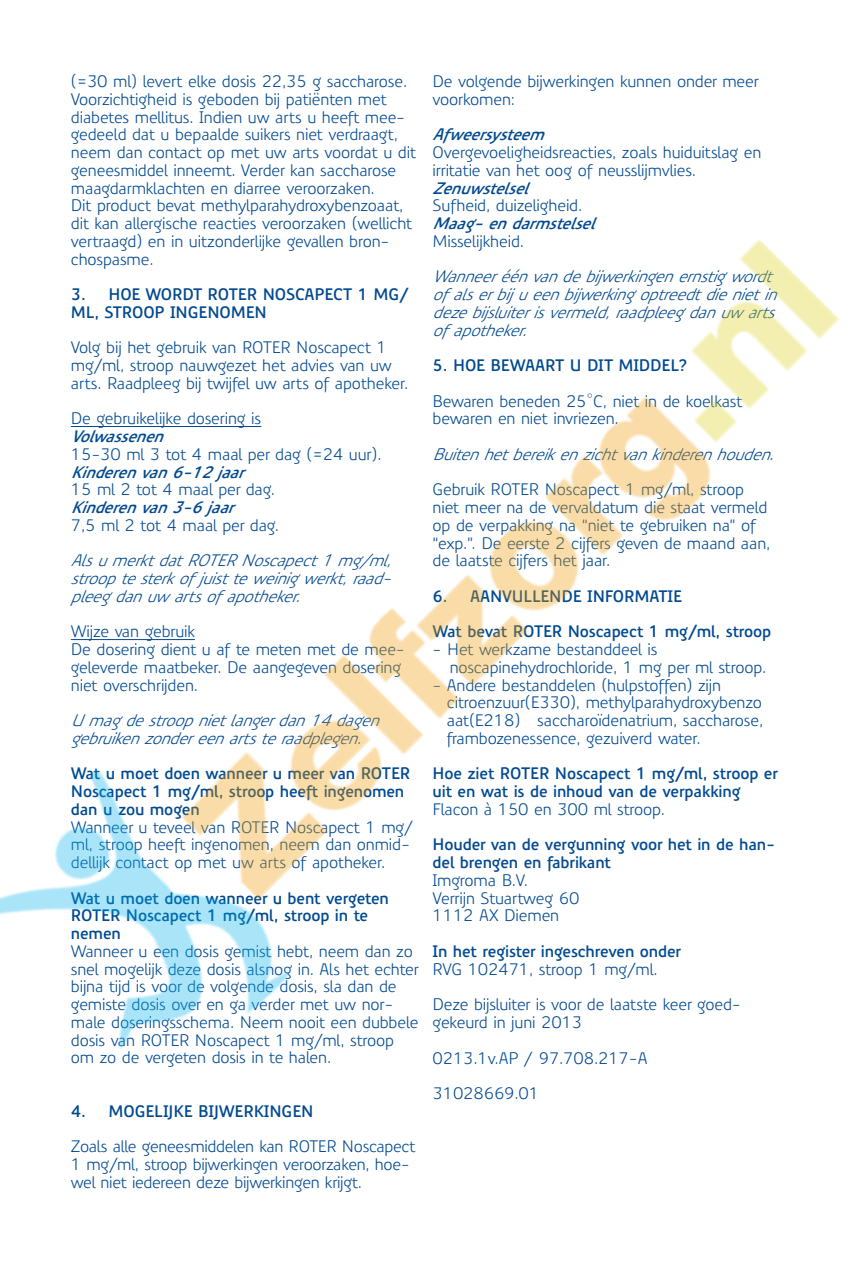
<style>
.page{position:relative;width:851px;height:1276px;background:#fff}
.page>*{position:absolute;margin:0;border:0;box-sizing:border-box;transform-origin:0 0}
.t1{font:16.25px/17.8px "Precious Sans Book+T42";letter-spacing:-.01em;color:#014990}
.t2{font:16.25px/17.8px "Precious Sans Demi Bold+T42";letter-spacing:-.01em;color:#014990}
.t3{font:italic 16.25px/17.8px "Precious Sans Book+T42";letter-spacing:-.01em;color:#014990}
.t4{font:italic 16.25px "Precious Sans Demi Bold+T42";letter-spacing:-.01em;color:#014990}
</style>
<div class="page">
<img style="left:0;top:239px;width:839px;height:810px">
<p class="t1" style="left:71px;top:74px;width:346px">(=30 ml) levert elke dosis 22,35 g saccharose.<br>Voorzichtigheid is geboden bij patiënten met diabetes mellitus. Indien uw arts u heeft mee&shy;gedeeld dat u bepaalde suikers niet verdraagt, neem dan contact op met uw arts voordat u dit geneesmiddel inneemt. Verder kan saccharose maagdarmklachten en diarree veroorzaken.<br>Dit product bevat methylparahydroxybenzoaat, dit kan allergische reacties veroorzaken (wellicht vertraagd) en in uitzonderlijke gevallen bron&shy;chospasme.</p>
<p class="t2" style="left:71px;top:287px;width:340px">3. HOE WORDT ROTER NOSCAPECT 1 MG/<br>ML, STROOP INGENOMEN</p>
<p class="t1" style="left:71px;top:340px;width:339px">Volg bij het gebruik van ROTER Noscapect 1 mg/ml, stroop nauwgezet het advies van uw arts. Raadpleeg bij twijfel uw arts of apotheker.</p>
<p class="t1" style="left:71px;top:411px;width:192px">De gebruikelijke dosering is</p>
<p class="t4" style="left:71px;top:430px;width:100px">Volwassenen</p>
<p class="t1" style="left:71px;top:447px;width:312px">15-30 ml 3 tot 4 maal per dag (=24 uur).</p>
<p class="t4" style="left:71px;top:466px;width:180px">Kinderenvan6-12jaar</p>
<p class="t1" style="left:71px;top:482px;width:205px">15 ml 2 tot 4 maal per dag.</p>
<p class="t4" style="left:71px;top:501px;width:170px">Kinderenvan3-6jaar</p>
<p class="t1" style="left:71px;top:518px;width:210px">7,5 ml 2 tot 4 maal per dag.</p>
<p class="t3" style="left:71px;top:553px;width:327px;text-align:justify">AlsumerktdatROTERNoscapect1mg/ml, strooptesterkof juistteweinigwerkt,raad&shy;pleegdanuw artsof apotheker.</p>
<p class="t1" style="left:71px;top:624px;width:335px">Wijze van gebruik<br>De dosering dient u af te meten met de mee&shy;geleverde maatbeker. De aangegeven dosering niet overschrijden.</p>
<p class="t3" style="left:71px;top:713px;width:315px">Umagdestroopnietlangerdan14dagen gebruikenzondereenartsteraadplegen.</p>
<p class="t2" style="left:71px;top:766px;width:341px">Wat u moet doen wanneer u meer van ROTER<br>Noscapect 1 mg/ml, stroop heeft ingenomen dan u zou mogen</p>
<p class="t1" style="left:71px;top:820px;width:344px">Wanneer u teveel van ROTER Noscapect 1 mg/ ml, stroop heeft ingenomen, neem dan onmid&shy;dellijk contact op met uw arts of apotheker.</p>
<p class="t2" style="left:71px;top:891px;width:319px">Wat u moet doen wanneer u bent vergeten<br>ROTER Noscapect 1 mg/ml, stroop in te nemen</p>
<p class="t1" style="left:71px;top:944px;width:349px">Wanneer u een dosis gemist hebt, neem dan zo snel mogelijk deze dosis alsnog in. Als het echter bijna tijd is voor de volgende dosis, sla dan de gemiste dosis over en ga verder met uw nor&shy;male doseringsschema. Neem nooit een dubbele dosis van ROTER Noscapect 1 mg/ml, stroop om zo de vergeten dosis in te halen.</p>
<p class="t2" style="left:71px;top:1104px;width:244px">4. MOGELIJKE BIJWERKINGEN</p>
<p class="t1" style="left:71px;top:1139px;width:346px">Zoals alle geneesmiddelen kan ROTER Noscapect<br>1 mg/ml, stroop bijwerkingen veroorzaken, hoe&shy;wel niet iedereen deze bijwerkingen krijgt.</p>
<p class="t1" style="left:432px;top:74px;width:328px">De volgende bijwerkingen kunnen onder meer voorkomen:</p>
<p class="t4" style="left:432px;top:128px;width:119px">Afweersysteem</p>
<p class="t1" style="left:432px;top:145px;width:330px">Overgevoeligheidsreacties, zoals huiduitslag en irritatie van het oog of neusslijmvlies.</p>
<p class="t4" style="left:432px;top:182px;width:99px">Zenuwstelsel</p>
<p class="t1" style="left:432px;top:198px;width:151px">Sufheid, duizeligheid.</p>
<p class="t4" style="left:432px;top:217px;width:165px">Maag-endarmstelsel</p>
<p class="t1" style="left:432px;top:234px;width:93px">Misselijkheid.</p>
<p class="t3" style="left:432px;top:269px;width:351px">Wanneeréénvandebijwerkingenernstigwordt of alserbij ueenbijwerkingoptreedtdienietin dezebijsluiterisvermeld,raadpleegdanuw arts of apotheker.</p>
<p class="t2" style="left:432px;top:358px;width:257px">5. HOE BEWAART U DIT MIDDEL?</p>
<p class="t1" style="left:432px;top:394px;width:311px">Bewaren beneden 25°C, niet in de koelkast bewaren en niet invriezen.</p>
<p class="t3" style="left:432px;top:447px;width:348px">Buitenhetbereikenzichtvankinderenhouden.</p>
<p class="t1" style="left:432px;top:482px;width:339px">Gebruik ROTER Noscapect 1 mg/ml, stroop niet meer na de vervaldatum die staat vermeld op de verpakking na “niet te gebruiken na” of “exp.”. De eerste 2 cijfers geven de maand aan, de laatste cijfers het jaar.</p>
<p class="t2" style="left:432px;top:580px;width:340px;line-height:35.5px">6. AANVULLENDE INFORMATIE<br>Wat bevat ROTER Noscapect 1 mg/ml, stroop</p>
<p class="t1" style="left:449px;top:642px;width:318px;text-indent:-17px">- Het werkzame bestanddeel is noscapinehydrochloride, 1 mg per ml stroop.</p>
<p class="t1" style="left:447px;top:678px;width:318px;text-indent:-14px">- Andere bestanddelen (hulpstoffen) zijn citroenzuur(E330), methylparahydroxybenzo aat(E218) saccharoïdenatrium, saccharose, frambozenessence, gezuiverd water.</p>
<p class="t2" style="left:432px;top:766px;width:347px">Hoe ziet ROTER Noscapect 1 mg/ml, stroop er uit en wat is de inhoud van de verpakking</p>
<p class="t1" style="left:432px;top:802px;width:234px">Flacon à 150 en 300 ml stroop.</p>
<p class="t2" style="left:432px;top:837px;width:344px">Houder van de vergunning voor het in de han&shy;del brengen en fabrikant</p>
<p class="t1" style="left:432px;top:873px;width:148px">Imgroma B.V.<br>Verrijn Stuartweg 60<br>1112 AX Diemen</p>
<p class="t2" style="left:432px;top:944px;width:250px">In het register ingeschreven onder</p>
<p class="t1" style="left:432px;top:953px;width:310px;line-height:35.5px">RVG 102471, stroop 1 mg/ml.<br>Deze bijsluiter is voor de laatste keer goed-</p>
<p class="t1" style="left:432px;top:1006px;width:216px;line-height:35.5px">gekeurd in juni 2013<br>0213.1v.AP / 97.708.217-A<br>31028669.01</p>
</div>
